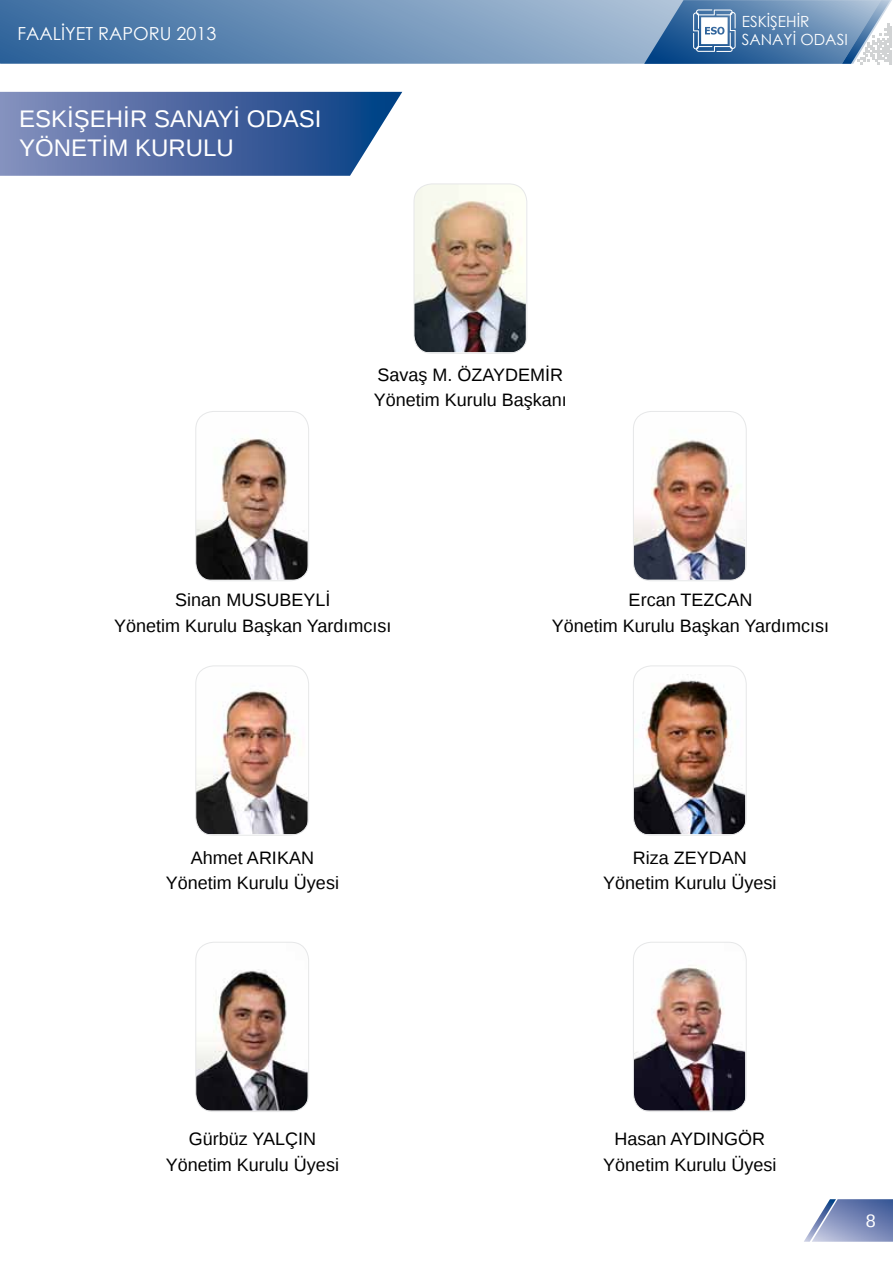
<style>
.page{position:relative;width:893px;height:1263px;background:#fff}
.page>*{position:absolute;margin:0;border:0;box-sizing:border-box;transform-origin:0 0}
.t1{font:24px/28.8px "Liberation Sans";color:#fff}
.t2{font:18px/25.5px "Liberation Sans";color:#000;text-align:center}
.t3{font:18px "Century Gothic";color:#fff}
.t4{font:18px "Liberation Sans";color:#fff}
.t5{font:15.45px/18.5px "Century Gothic";color:#fff}
</style>
<div class="page">
<img style="left:804px;top:1228px;width:8px;height:14px">
<img style="left:812px;top:1199px;width:81px;height:43px">
<svg style="left:0;top:0;width:892px;height:64px;background:#6b90b7"></svg>
<svg style="left:644px;top:0;width:247px;height:64px;background:#6d92b8"></svg>
<img style="left:0;top:92px;width:402px;height:84px">
<img style="left:414px;top:184px;width:112px;height:168px">
<div style="left:414px;top:184px;width:113px;height:170px;border:1px solid #e6e7e8;border-radius:18px"></div>
<img style="left:197px;top:411px;width:111px;height:169px">
<div style="left:195px;top:411px;width:114px;height:170px;border:1px solid #e6e7e8;border-radius:18px"></div>
<img style="left:633px;top:411px;width:112px;height:169px">
<div style="left:633px;top:411px;width:114px;height:170px;border:1px solid #e6e7e8;border-radius:18px"></div>
<img style="left:197px;top:667px;width:111px;height:167px">
<div style="left:195px;top:665px;width:114px;height:171px;border:1px solid #e6e7e8;border-radius:18px"></div>
<img style="left:633px;top:667px;width:112px;height:167px">
<div style="left:633px;top:665px;width:114px;height:171px;border:1px solid #e6e7e8;border-radius:18px"></div>
<img style="left:197px;top:942px;width:111px;height:168px">
<div style="left:195px;top:942px;width:114px;height:170px;border:1px solid #e6e7e8;border-radius:18px"></div>
<img style="left:633px;top:942px;width:112px;height:168px">
<div style="left:633px;top:942px;width:114px;height:170px;border:1px solid #e6e7e8;border-radius:18px"></div>
<p class="t3" style="left:17px;top:21px;width:200px">FAALİYET RAPORU 2013</p>
<h1 class="t1" style="left:19px;top:105px;width:304px">ESKİŞEHİR SANAYİ ODASI<br>YÖNETİM KURULU</h1>
<p class="t2" style="left:374px;top:363px;width:195px;text-align:left">Savaş M. ÖZAYDEMİR<br>Yönetim Kurulu Başkanı</p>
<p class="t5" style="left:742px;top:12px;width:108px">ESKİŞEHİR<br>SANAYİ ODASI</p>
<p class="t2" style="left:114px;top:588px;width:279px">Sinan MUSUBEYLİ<br>Yönetim Kurulu Başkan Yardımcısı</p>
<p class="t2" style="left:166px;top:845px;width:175px">Ahmet ARIKAN<br>Yönetim Kurulu Üyesi</p>
<p class="t2" style="left:552px;top:588px;width:279px">Ercan TEZCAN<br>Yönetim Kurulu Başkan Yardımcısı</p>
<p class="t2" style="left:603px;top:845px;width:175px">Riza ZEYDAN<br>Yönetim Kurulu Üyesi</p>
<p class="t2" style="left:166px;top:1127px;width:175px">Gürbüz YALÇIN<br>Yönetim Kurulu Üyesi</p>
<p class="t2" style="left:603px;top:1127px;width:175px">Hasan AYDINGÖR<br>Yönetim Kurulu Üyesi</p>
<p class="t4" style="left:866px;top:1211px;width:12px">8</p>
</div>
